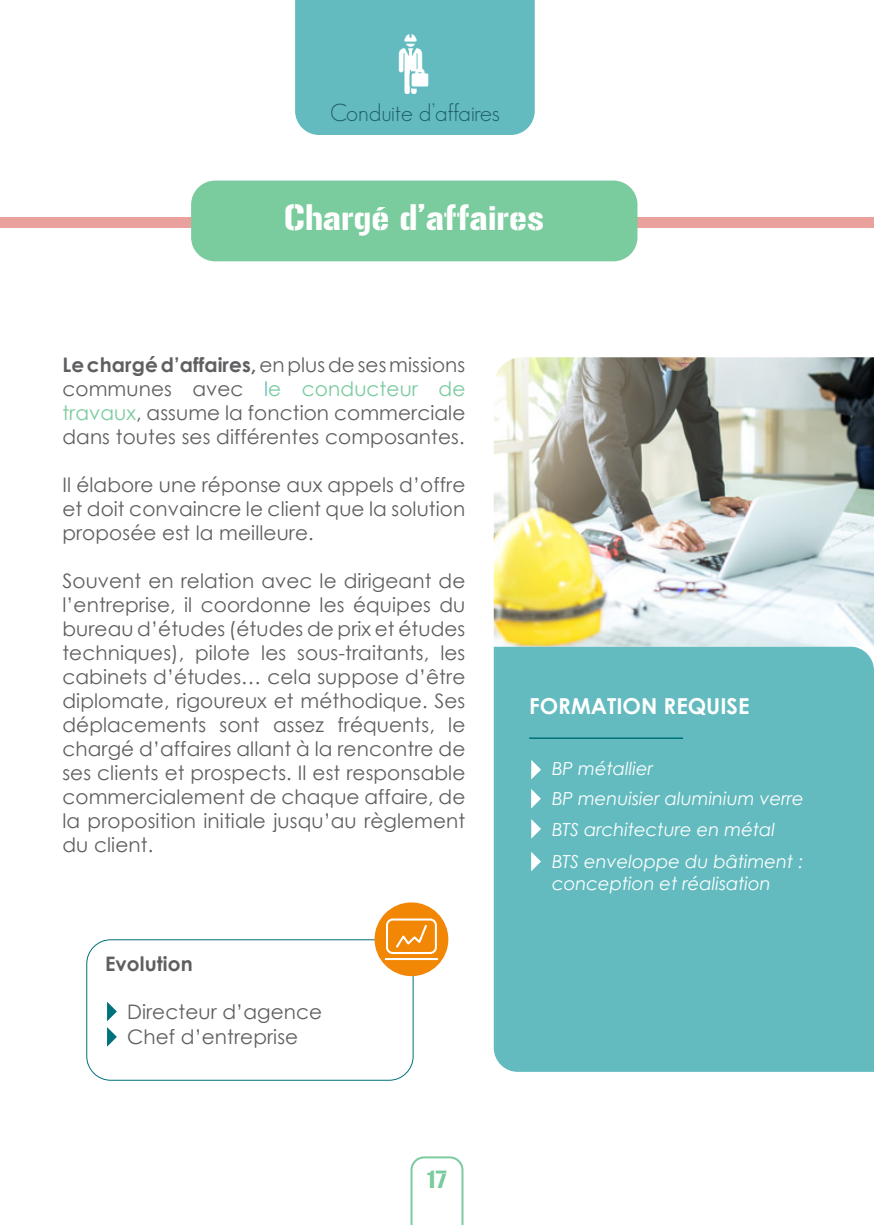
<style>
.page{position:relative;width:874px;height:1225px;background:#fff}
.page>*{position:absolute;margin:0;border:0;box-sizing:border-box;transform-origin:0 0}
.t1{font:32px "Gunplay";color:#fff}
.t2{font:300 24px "Geosans";color:#1e5f6f}
.t3{font:700 22px "Century Gothic";color:#fff}
.t4{font:22px "Gunplay";color:#7acb9d}
.t5{font:20px/24px "Century Gothic";letter-spacing:.005em;color:#5f5f62;text-align:justify}
.t6{font:700 20px "Century Gothic";letter-spacing:.005em;color:#5f5f62}
.t7{font:italic 18px/30.2px "Century Gothic";color:#fff}
.s1{font-weight:700}
.s2{color:#63bbbf}
.s3{color:#7acb9d}
</style>
<div class="page">
<svg style="left:410px;top:1156px;width:54px;height:69px"></svg>
<div style="left:0;top:217px;width:873px;height:11px;background:#e9a19e"></div>
<div style="left:493px;top:646px;width:380px;height:425px;background:#63bbbf"></div>
<img style="left:493px;top:357px;width:380px;height:289px">
<div style="left:191px;top:181px;width:446px;height:80px;background:#7acb9d;border-radius:24px"></div>
<div style="left:86px;top:939px;width:327px;height:141px;border:1px solid #00717a;border-radius:24px"></div>
<svg style="left:107px;top:1001px;width:10px;height:20px"></svg>
<svg style="left:107px;top:1027px;width:10px;height:19px"></svg>
<hr style="left:529px;top:737px;width:153px;height:2px;background:#00717a">
<svg style="left:531px;top:760px;width:10px;height:19px"></svg>
<svg style="left:531px;top:789px;width:9px;height:19px"></svg>
<svg style="left:531px;top:819px;width:10px;height:19px"></svg>
<svg style="left:531px;top:851px;width:9px;height:20px"></svg>
<div style="left:295px;top:0;width:239px;height:135px;background:#63bbbf"></div>
<img style="left:383px;top:35px;width:59px;height:59px">
<div style="left:374px;top:902px;width:74px;height:74px;background:#f28705;border-radius:50%"></div>
<svg style="left:396px;top:925px;width:31px;height:23px"></svg>
<hr style="left:385px;top:958px;width:52px;height:2px;background:#fff">
<div style="left:386px;top:918px;width:50px;height:36px;border:2px solid #fff;border-radius:6px"></div>
<p class="t2" style="left:330px;top:99px;width:171px">Conduite d’affaires</p>
<h1 class="t1" style="left:284px;top:199px;width:261px">Chargé d’affaires</h1>
<p class="t5" style="left:62px;top:353px;width:404px"><span class="s1">Le chargé d’affaires,</span> en plus de ses missions communes avec <span class="s2">l</span><span class="s3">e conducteur de travaux</span>, assume la fonction commerciale dans toutes ses différentes composantes.</p>
<p class="t5" style="left:62px;top:473px;width:404px">Il élabore une réponse aux appels d’offre et doit convaincre le client que la solution proposée est la meilleure.</p>
<p class="t5" style="left:62px;top:569px;width:404px">Souvent en relation avec le dirigeant de l’entreprise, il coordonne les équipes du bureau d’études (études de prix et études techniques), pilote les sous-traitants, les cabinets d’études… cela suppose d’être diplomate, rigoureux et méthodique. Ses déplacements sont assez fréquents, le chargé d’affaires allant à la rencontre de ses clients et prospects. Il est responsable commercialement de chaque affaire, de la proposition initiale jusqu’au règlement du client.</p>
<p class="t6" style="left:105px;top:948px;width:89px">Evolution</p>
<p class="t5" style="left:127px;top:998px;width:196px;line-height:25.4px">Directeur d’agence<br>Chef d’entreprise</p>
<p class="t4" style="left:427px;top:1166px;width:21px">17</p>
<p class="t3" style="left:529px;top:689px;width:221px">FORMATION REQUISE</p>
<p class="t7" style="left:551px;top:753px;width:253px">BP métallier<br>BP menuisier aluminium verre<br>BTS architecture en métal</p>
<p class="t7" style="left:551px;top:850px;width:253px;line-height:21.6px">BTS enveloppe du bâtiment : conception et réalisation</p>
</div>
